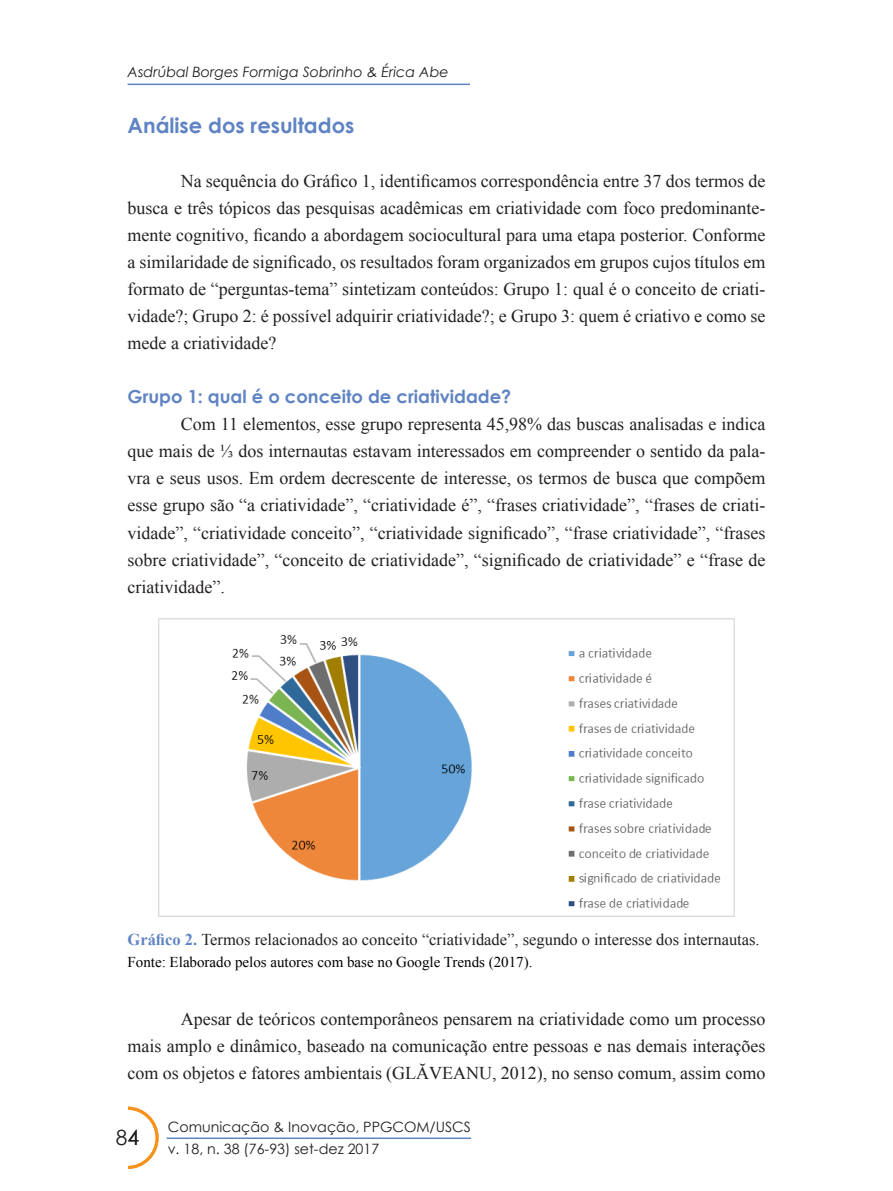
<style>
.page{position:relative;width:893px;height:1191px;background:#fff}
.page>*{position:absolute;margin:0;border:0;box-sizing:border-box;transform-origin:0 0}
.sub1{font:700 21px "Century Gothic";color:#5f83c3}
.t1{font:21px "Century Gothic";color:#231f20}
.TEXTO{font:18px/27px "Times New Roman";color:#231f20;text-align:justify}
.sub2{font:700 18px "Century Gothic";color:#5f83c3}
.legenda_figura{font:16.5px "Times New Roman";color:#231f20}
.t2{font:15px "Times New Roman";color:#000}
.t3{font:14.25px/22.2px "Century Gothic";color:#231f20}
.t4{font:italic 14.25px "Century Gothic";color:#231f20}
.s1{font-weight:700;color:#5f83c3}
</style>
<div class="page">
<hr style="left:167px;top:1137px;width:304px;height:2px;background:#5f83c3">
<div style="left:96px;top:1106px;width:63px;height:62px;border:3px solid #f7931d;border-radius:50%"></div>
<div style="left:93px;top:1103px;width:34px;height:70px;background:#fff"></div>
<hr style="left:128px;top:84px;width:342px;height:1px;background:#5f83c3">
<img style="left:158px;top:618px;width:577px;height:298px">
<p class="t4" style="left:128px;top:63px;width:323px">Asdrúbal Borges Formiga Sobrinho &amp; Érica Abe</p>
<p class="sub1" style="left:128px;top:112px;width:228px">Análise dos resultados</p>
<p class="TEXTO" style="left:128px;top:167px;width:639px;text-indent:53px">Na sequência do Gráfico 1, identificamos correspondência entre 37 dos termos de busca e três tópicos das pesquisas acadêmicas em criatividade com foco predominante&shy;mente cognitivo, ficando a abordagem sociocultural para uma etapa posterior. Conforme a similaridade de significado, os resultados foram organizados em grupos cujos títulos em formato de “perguntas-tema” sintetizam conteúdos: Grupo 1: qual é o conceito de criati&shy;vidade?; Grupo 2: é possível adquirir criatividade?; e Grupo 3: quem é criativo e como se mede a criatividade?</p>
<p class="sub2" style="left:128px;top:385px;width:385px">Grupo 1: qual é o conceito de criatividade?</p>
<p class="TEXTO" style="left:128px;top:410px;width:639px;text-indent:53px">Com 11 elementos, esse grupo representa 45,98% das buscas analisadas e indica que mais de ⅓ dos internautas estavam interessados em compreender o sentido da pala&shy;vra e seus usos. Em ordem decrescente de interesse, os termos de busca que compõem esse grupo são “a criatividade”, “criatividade é”, “frases criatividade”, “frases de criati&shy;vidade”, “criatividade conceito”, “criatividade significado”, “frase criatividade”, “frases sobre criatividade”, “conceito de criatividade”, “significado de criatividade” e “frase de criatividade”.</p>
<p class="legenda_figura" style="left:128px;top:928px;width:634px"><span class="s1">Gráfico 2.</span> Termos relacionados ao conceito “criatividade”, segundo o interesse dos internautas.</p>
<p class="t2" style="left:128px;top:952px;width:406px">Fonte: Elaborado pelos autores com base no Google Trends (2017).</p>
<p class="TEXTO" style="left:128px;top:1004px;width:639px;text-indent:53px">Apesar de teóricos contemporâneos pensarem na criatividade como um processo mais amplo e dinâmico, baseado na comunicação entre pessoas e nas demais interações com os objetos e fatores ambientais (GLĂVEANU, 2012), no senso comum, assim como</p>
<p class="t1" style="left:116px;top:1125px;width:25px">84</p>
<p class="t3" style="left:168px;top:1115px;width:305px">Comunicação &amp; Inovação, PPGCOM/USCS v. 18, n. 38 (76-93) set-dez 2017</p>
</div>
